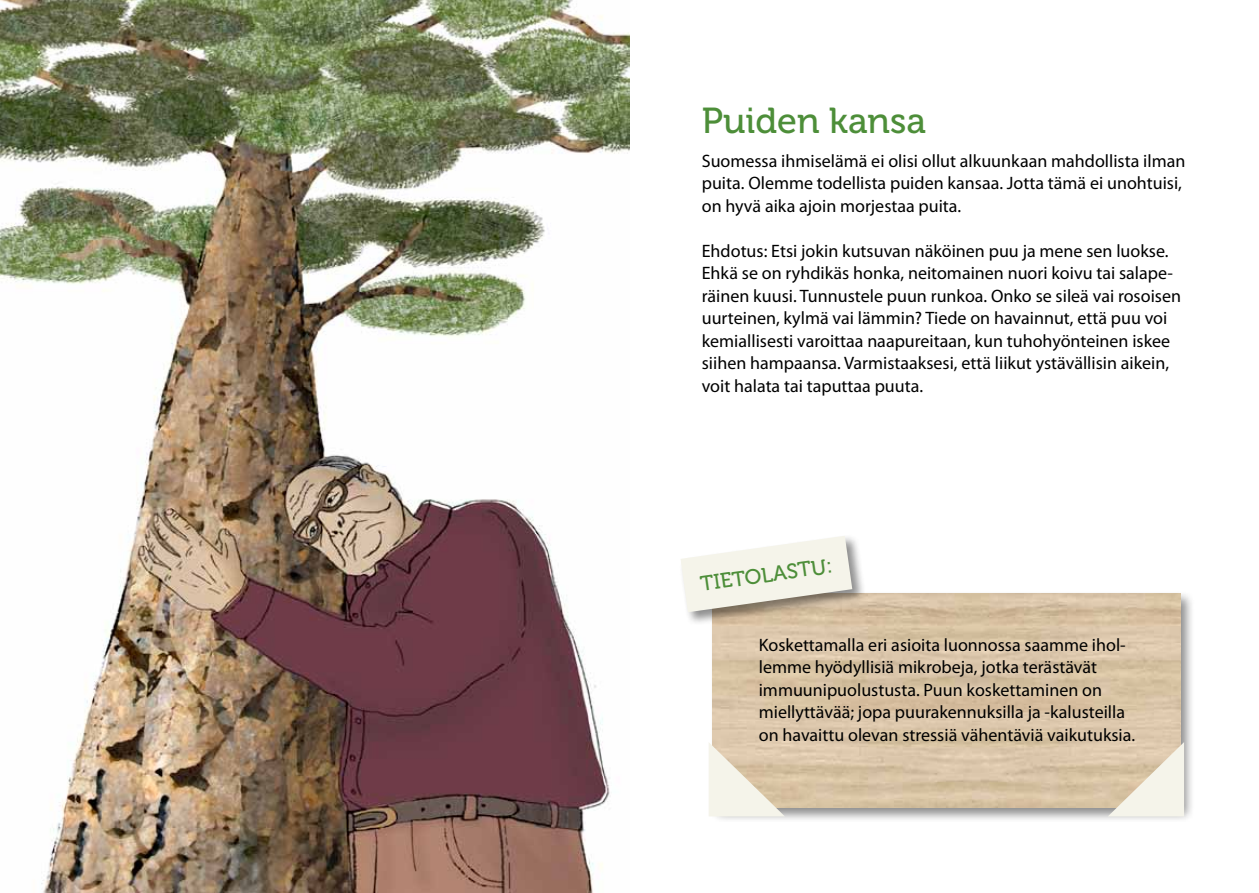
<style>
.page{position:relative;width:1259px;height:893px;background:#fff}
.page>*{position:absolute;margin:0;border:0;box-sizing:border-box;transform-origin:0 0}
.t1{font:36px "Museo 500";color:#4d8e39}
.t2{font:21px "Museo 500";color:#4d8e39}
.t3{font:18px/22.5px "Myriad Pro";color:#000}
</style>
<div class="page">
<div style="left:709px;top:590px;width:486px;height:233px;background:#000;opacity:.45"></div>
<img style="left:712px;top:593px;width:468px;height:215px">
<svg style="left:1107px;top:742px;width:77px;height:74px;background:#e7dcc8"></svg>
<svg style="left:709px;top:742px;width:76px;height:74px;background:#e7dcc8"></svg>
<div style="left:679px;top:534px;width:186px;height:92px;background:#000;opacity:.45"></div>
<svg style="left:680px;top:536px;width:172px;height:76px"></svg>
<img style="left:0;top:0;width:629px;height:893px">
<h1 class="t1" style="left:702px;top:101px;width:226px">Puiden kansa</h1>
<p class="t3" style="left:702px;top:149px;width:485px">Suomessa ihmiselämä ei olisi ollut alkuunkaan mahdollista ilman puita. Olemme todellista puiden kansaa. Jotta tämä ei unohtuisi, on hyvä aika ajoin morjestaa puita.</p>
<p class="t3" style="left:702px;top:239px;width:481px">Ehdotus: Etsi jokin kutsuvan näköinen puu ja mene sen luokse.<br>Ehkä se on ryhdikäs honka, neitomainen nuori koivu tai salape&shy;räinen kuusi. Tunnustele puun runkoa. Onko se sileä vai rosoisen uurteinen, kylmä vai lämmin? Tiede on havainnut, että puu voi kemiallisesti varoittaa naapureitaan, kun tuhohyönteinen iskee siihen hampaansa. Varmistaaksesi, että liikut ystävällisin aikein, voit halata tai taputtaa puuta.</p>
<p class="t2" style="left:699px;top:572px;width:134px;rotate:-8deg">Tietolastu:</p>
<p class="t3" style="left:759px;top:633px;width:378px">Koskettamalla eri asioita luonnossa saamme ihol&shy;lemme hyödyllisiä mikrobeja, jotka terästävät immuunipuolustusta. Puun koskettaminen on miellyttävää; jopa puurakennuksilla ja -kalusteilla on havaittu olevan stressiä vähentäviä vaikutuksia.</p>
</div>
